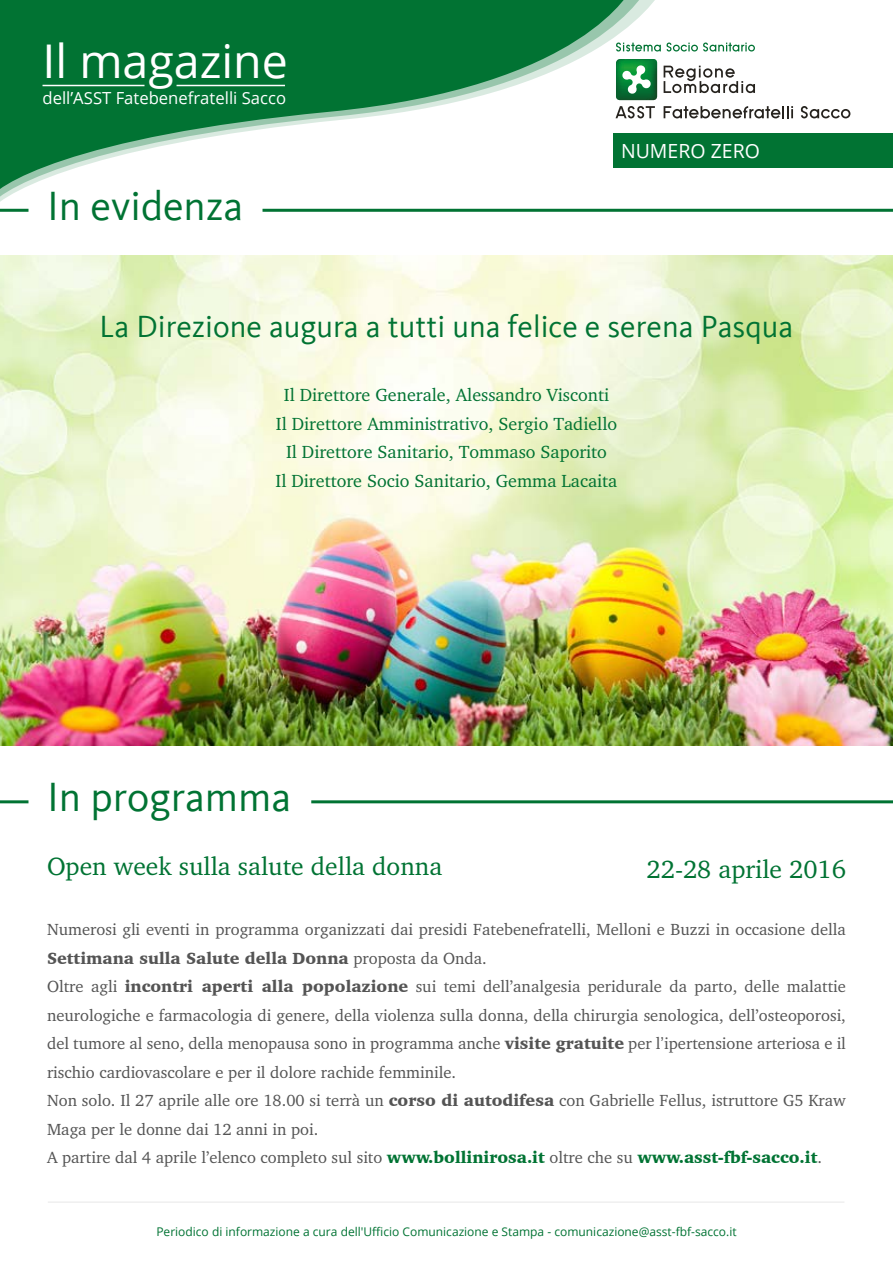
<style>
.page{position:relative;width:893px;height:1263px;background:#fff}
.page>*{position:absolute;margin:0;border:0;box-sizing:border-box;transform-origin:0 0}
.t1{font:46.5px "Open Sans";color:#fff}
.t2{font:42px "Kievit";color:#017333}
.t3{font:31.5px "Kievit";color:#017333}
.t4{font:25.5px "Charter";color:#017333}
.t5{font:19.5px "Open Sans";color:#fff}
.t6{font:18px/28.5px "Charter";color:#017333;text-align:center}
.t7{font:16.65px "Open Sans";color:#fff}
.t8{font:16.5px/28.5px "Charter";color:#545454}
.t9{font:12px "Open Sans";color:#017333}
.s1{font-weight:900}
.s2{font-family:"Arial"}
.s3{font-weight:900;color:#017333}
</style>
<div class="page">
<hr style="left:48px;top:1201px;width:796px;height:2px;background:#efefef">
<svg style="left:0;top:0;width:648px;height:209px"></svg>
<svg style="left:0;top:0;width:632px;height:202px;fill:#017333"></svg>
<hr style="left:43px;top:85px;width:102px;height:1px;background:#fff">
<hr style="left:177px;top:85px;width:108px;height:1px;background:#fff">
<svg style="left:616px;top:59px;width:41px;height:41px"></svg>
<svg style="left:664px;top:66px;width:91px;height:27px"></svg>
<svg style="left:615px;top:106px;width:40px;height:12px"></svg>
<svg style="left:664px;top:106px;width:129px;height:12px"></svg>
<svg style="left:801px;top:106px;width:49px;height:12px"></svg>
<svg style="left:616px;top:43px;width:139px;height:9px"></svg>
<img style="left:0;top:256px;width:893px;height:489px">
<hr style="left:262px;top:209px;width:631px;height:3px;background:#017333">
<hr style="left:0;top:209px;width:29px;height:3px;background:#017333">
<hr style="left:311px;top:800px;width:582px;height:3px;background:#017333">
<hr style="left:0;top:800px;width:28px;height:3px;background:#017333">
<div style="left:613px;top:134px;width:280px;height:34px;background:#017333"></div>
<h1 class="t1" style="left:43px;top:30px;width:247px">Il magazine</h1>
<p class="t7" style="left:43px;top:86px;width:245px">dell’ASST Fatebenefratelli Sacco</p>
<h2 class="t2" style="left:47px;top:182px;width:198px">In evidenza</h2>
<p class="t5" style="left:621px;top:137px;width:140px">NUMERO ZERO</p>
<h3 class="t3" style="left:100px;top:309px;width:695px">La Direzione augura a tutti una felice e serena Pasqua</h3>
<p class="t6" style="left:276px;top:380px;width:343px">Il Direttore Generale, Alessandro Visconti<br>Il Direttore Amministrativo, Sergio Tadiello Il Direttore Sanitario, Tommaso Saporito<br>Il Direttore Socio Sanitario, Gemma Lacaita</p>
<h2 class="t2" style="left:47px;top:774px;width:246px">In programma</h2>
<h3 class="t4" style="left:47px;top:851px;width:397px">Open week sulla salute della donna</h3>
<h3 class="t4" style="left:647px;top:853px;width:201px">22-28 aprile 2016</h3>
<p class="t8" style="left:47px;top:915px;width:800px">Numerosi gli eventi in programma organizzati dai presidi Fatebenefratelli, Melloni e Buzzi in occasione della <span class="s1">Settimana sulla Salute della Donna</span> proposta da Onda.<br>Oltre agli <span class="s1">incontri aperti alla popolazione</span> sui temi dell'analgesia peridurale da parto, delle malattie neurologiche e farmacologia di genere, della violenza sulla donna, della chirurgia senologica, dell'osteoporosi, del tumore al seno, della menopausa sono in programma anche <span class="s1">visite gratuite</span> per l<span class="s2">’</span>ipertensione arteriosa e il rischio cardiovascolare e per il dolore rachide femminile.<br>Non solo. Il 27 aprile alle ore 18.00 si terrà un <span class="s1">corso di autodifesa</span> con Gabrielle Fellus, istruttore G5 Kraw Maga per le donne dai 12 anni in poi.<br>A partire dal 4 aprile l'elenco completo sul sito <span class="s3">www.bollinirosa.it</span> oltre che su <span class="s3">www.asst-fbf-sacco.it</span>.</p>
<p class="t9" style="left:156px;top:1223px;width:582px">Periodico di informazione a cura dell'Ufficio Comunicazione e Stampa - comunicazione@asst-fbf-sacco.it</p>
</div>
